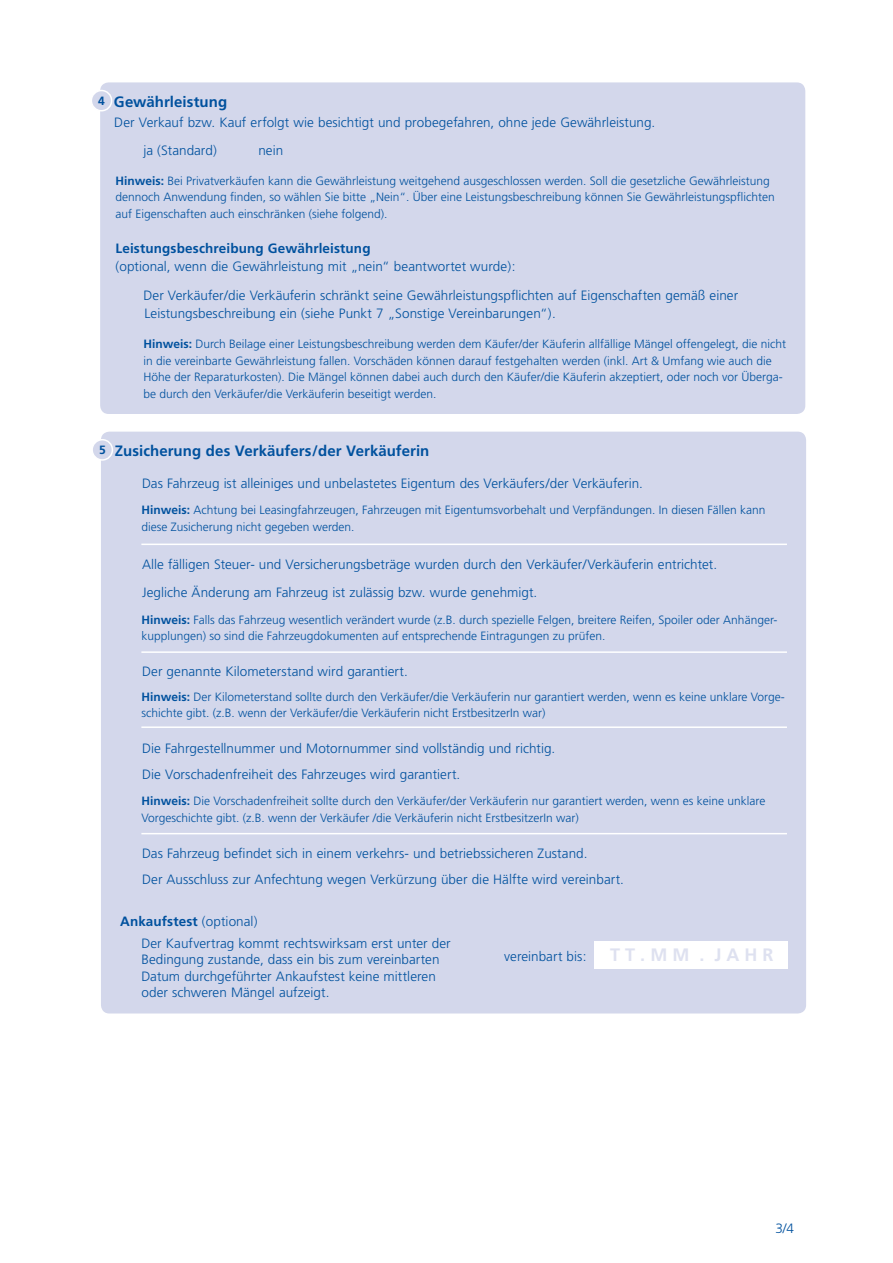
<style>
.page{position:relative;width:893px;height:1263px;background:#fff}
.page>*{position:absolute;margin:0;border:0;box-sizing:border-box;transform-origin:0 0}
.t1{font:700 18px "Frutiger";color:#dee1f0}
.Head_1{font:700 15px "Frutiger";letter-spacing:.005em;color:#00519e}
.Body__panels{font:300 13.5px/16.5px "Frutiger";color:#00519e}
.Box_text{font:300 13.5px/18px "Frutiger";letter-spacing:.005em;color:#00519e}
.Body__panels-2{font:700 13.5px "Frutiger";letter-spacing:.01em;color:#00519e}
.t2{font:300 12px/16.5px "Frutiger";color:#00519e}
.Head_1_numbers{font:700 12px "Frutiger";color:#00519e}
.s1{font-weight:700}
.s2{font-weight:300}
</style>
<div class="page">
<div style="left:101px;top:432px;width:705px;height:581px;background:#d3d7eb;border-radius:9px"></div>
<div style="left:92px;top:440px;width:20px;height:20px;background:#d3d7eb;border-radius:50%"></div>
<div style="left:91px;top:439px;width:22px;height:22px;border:2px solid #fff;border-radius:50%"></div>
<hr style="left:141px;top:544px;width:646px;height:1px;background:#fff">
<hr style="left:141px;top:651px;width:646px;height:2px;background:#fff">
<hr style="left:141px;top:726px;width:646px;height:2px;background:#fff">
<hr style="left:141px;top:833px;width:646px;height:1px;background:#fff">
<div style="left:100px;top:82px;width:705px;height:332px;background:#d3d7eb;border-radius:9px"></div>
<div style="left:91px;top:91px;width:21px;height:20px;background:#d3d7eb;border-radius:50%"></div>
<div style="left:91px;top:90px;width:21px;height:21px;border:2px solid #fff;border-radius:50%"></div>
<div style="left:595px;top:941px;width:193px;height:27px;background:#fff"></div>
<p class="Head_1_numbers" style="left:98px;top:94px;width:8px">4</p>
<p class="Head_1" style="left:114px;top:93px;width:115px">Gewährleistung</p>
<p class="Body__panels" style="left:143px;top:142px;width:75px">ja (Standard)</p>
<p class="Body__panels" style="left:258px;top:142px;width:26px">nein</p>
<p class="Box_text" style="left:114px;top:113px;width:542px">Der Verkauf bzw. Kauf erfolgt wie besichtigt und probegefahren, ohne jede Gewährleistung.</p>
<p class="t2" style="left:115px;top:173px;width:661px"><span class="s1">Hinweis:</span> Bei Privatverkäufen kann die Gewährleistung weitgehend ausgeschlossen werden. Soll die gesetzliche Gewährleistung dennoch Anwendung finden, so wählen Sie bitte „Nein“. Über eine Leistungsbeschreibung können Sie Gewährleistungspflichten auf Eigenschaften auch einschränken (siehe folgend).</p>
<p class="Box_text" style="left:115px;top:240px;width:402px"><span class="s1">Leistungsbeschreibung Gewährleistung<br></span>(optional, wenn die Gewährleistung mit „nein“ beantwortet wurde):</p>
<p class="Body__panels" style="left:143px;top:286px;width:596px;line-height:18px">Der Verkäufer/die Verkäuferin schränkt seine Gewährleistungspflichten auf Eigenschaften gemäß einer<br>Leistungsbeschreibung ein (siehe Punkt 7 „Sonstige Vereinbarungen“).</p>
<p class="t2" style="left:143px;top:336px;width:644px"><span class="s1">Hinweis:</span> Durch Beilage einer Leistungsbeschreibung werden dem Käufer/der Käuferin allfällige Mängel offengelegt, die nicht in die vereinbarte Gewährleistung fallen. Vorschäden können darauf festgehalten werden (inkl. Art &amp; Umfang wie auch die Höhe der Reparaturkosten). Die Mängel können dabei auch durch den Käufer/die Käuferin akzeptiert, oder noch vor Überga&shy;be durch den Verkäufer/die Verkäuferin beseitigt werden.</p>
<p class="Head_1_numbers" style="left:99px;top:443px;width:8px">5</p>
<p class="Head_1" style="left:115px;top:442px;width:316px">Zusicherung des Verkäufers/der Verkäuferin</p>
<p class="Body__panels" style="left:142px;top:475px;width:502px">Das Fahrzeug ist alleiniges und unbelastetes Eigentum des Verkäufers/der Verkäuferin.</p>
<p class="t2" style="left:141px;top:502px;width:626px"><span class="s1">Hinweis:</span> Achtung bei Leasingfahrzeugen, Fahrzeugen mit Eigentumsvorbehalt und Verpfändungen. In diesen Fällen kann diese Zusicherung nicht gegeben werden.</p>
<p class="Body__panels" style="left:142px;top:556px;width:577px">Alle fälligen Steuer- und Versicherungsbeträge wurden durch den Verkäufer/Verkäuferin entrichtet.</p>
<p class="Body__panels" style="left:142px;top:584px;width:397px">Jegliche Änderung am Fahrzeug ist zulässig bzw. wurde genehmigt.</p>
<p class="t2" style="left:141px;top:611px;width:637px"><span class="s1">Hinweis:</span> Falls das Fahrzeug wesentlich verändert wurde (z.B. durch spezielle Felgen, breitere Reifen, Spoiler oder Anhänger&shy;kupplungen) so sind die Fahrzeugdokumenten auf entsprechende Eintragungen zu prüfen.</p>
<p class="Body__panels" style="left:142px;top:662px;width:267px">Der genannte Kilometerstand wird garantiert.</p>
<p class="t2" style="left:141px;top:688px;width:645px"><span class="s1">Hinweis:</span> Der Kilometerstand sollte durch den Verkäufer/die Verkäuferin nur garantiert werden, wenn es keine unklare Vorge&shy;schichte gibt. (z.B. wenn der Verkäufer/die Verkäuferin nicht ErstbesitzerIn war)</p>
<p class="Body__panels" style="left:142px;top:740px;width:415px">Die Fahrgestellnummer und Motornummer sind vollständig und richtig.</p>
<p class="Body__panels" style="left:142px;top:766px;width:320px">Die Vorschadenfreiheit des Fahrzeuges wird garantiert.</p>
<p class="t2" style="left:141px;top:793px;width:625px"><span class="s1">Hinweis:</span> Die Vorschadenfreiheit sollte durch den Verkäufer/der Verkäuferin nur garantiert werden, wenn es keine unklare<br>Vorgeschichte gibt. (z.B. wenn der Verkäufer /die Verkäuferin nicht ErstbesitzerIn war)</p>
<p class="Body__panels" style="left:142px;top:845px;width:447px">Das Fahrzeug befindet sich in einem verkehrs- und betriebssicheren Zustand.</p>
<p class="Body__panels" style="left:142px;top:871px;width:483px">Der Ausschluss zur Anfechtung wegen Verkürzung über die Hälfte wird vereinbart.</p>
<p class="Body__panels-2" style="left:120px;top:913px;width:139px">Ankaufstest <span class="s2">(optional)</span></p>
<p class="Body__panels" style="left:141px;top:935px;width:311px">Der Kaufvertrag kommt rechtswirksam erst unter der Bedingung zustande, dass ein bis zum vereinbarten Datum durchgeführter Ankaufstest keine mittleren oder schweren Mängel aufzeigt.</p>
<p class="t1" style="left:610px;top:944px;width:165px">T T . M M . J A H R</p>
<p class="Box_text" style="left:504px;top:947px;width:84px">vereinbart bis:</p>
<p class="Body__panels" style="left:775px;top:1220px;width:20px">3/4</p>
</div>
